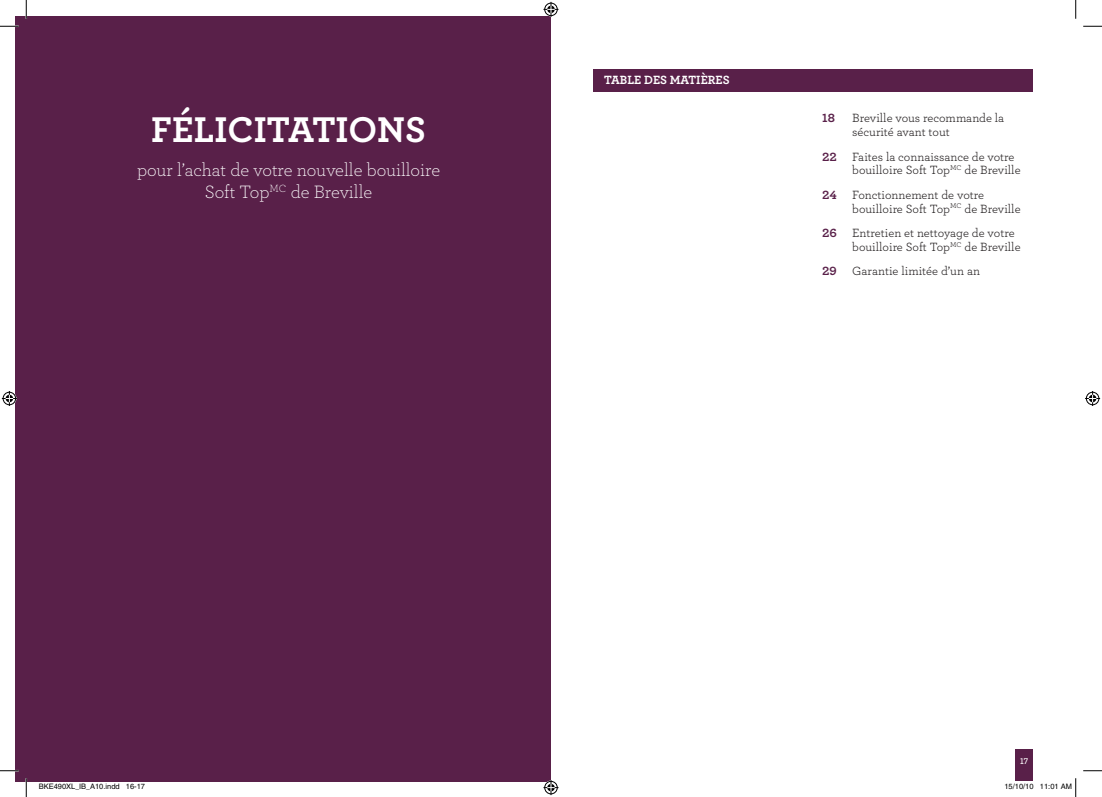
<style>
.page{position:relative;width:1102px;height:797px;background:#fff}
.page>*{position:absolute;margin:0;border:0;box-sizing:border-box;transform-origin:0 0}
.t1{font:37.5px "Archer Bold LF";color:#fff}
.t2{font:18.75px/22.5px "Archer Light LF";color:#fff;text-align:center}
.t3{font:12.5px/13.8px "Archer Book LF";color:#231f20}
.t4{font:12.5px "Archer Bold LF";color:#fff}
.t5{font:12.5px "Archer Bold LF";color:#592049}
.t6{font:8.75px "Archer Semibold LF";color:#fff}
.t7{font:7.5px "Helvetica";color:#000}
.s1{font-family:"Archer Bold LF";color:#592049}
</style>
<div class="page">
<div style="left:16px;top:16px;width:535px;height:765px;background:#592049"></div>
<div style="left:1015px;top:749px;width:18px;height:32px;background:#592049"></div>
<div style="left:593px;top:69px;width:440px;height:22px;background:#592049"></div>
<svg style="left:0;top:25px;width:19px;height:2px"></svg>
<svg style="left:1083px;top:25px;width:18px;height:2px"></svg>
<svg style="left:0;top:770px;width:19px;height:1px"></svg>
<svg style="left:1083px;top:770px;width:18px;height:1px"></svg>
<svg style="left:25px;top:0;width:2px;height:19px"></svg>
<svg style="left:25px;top:778px;width:2px;height:19px"></svg>
<svg style="left:1075px;top:0;width:1px;height:19px"></svg>
<svg style="left:543px;top:2px;width:15px;height:15px"></svg>
<svg style="left:543px;top:780px;width:15px;height:15px"></svg>
<svg style="left:2px;top:391px;width:15px;height:15px"></svg>
<svg style="left:1085px;top:391px;width:14px;height:15px"></svg>
<svg style="left:39px;top:781px;width:81px;height:1px"></svg>
<svg style="left:1075px;top:778px;width:1px;height:19px"></svg>
<h1 class="t1" style="left:151px;top:106px;width:276px">FÉLICITATIONS</h1>
<h2 class="t2" style="left:137px;top:158px;width:305px">pour l’achat de votre nouvelle bouilloire<br>Soft Top<sup>MC</sup> de Breville</h2>
<p class="t4" style="left:604px;top:72px;width:127px">TABLE DES MATIÈRES</p>
<p class="t5" style="left:822px;top:110px;width:14px">18</p>
<p class="t3" style="left:852px;top:111px;width:153px">Breville vous recommande la sécurité avant tout</p>
<p class="t3" style="left:852px;top:149px;width:170px;text-indent:-30px"><span class="s1">22</span> Faites la connaissance de votre bouilloire Soft Top<sup>MC</sup> de Breville</p>
<p class="t3" style="left:852px;top:187px;width:170px;text-indent:-30px"><span class="s1">24</span> Fonctionnement de votre bouilloire Soft Top<sup>MC</sup> de Breville</p>
<p class="t3" style="left:852px;top:225px;width:170px;text-indent:-30px"><span class="s1">26</span> Entretien et nettoyage de votre bouilloire Soft Top<sup>MC</sup> de Breville</p>
<p class="t3" style="left:822px;top:264px;width:159px"><span class="s1">29</span> Garantie limitée d’un an</p>
<p class="t6" style="left:1020px;top:755px;width:10px">17</p>
<p class="t7" style="left:39px;top:782px;width:108px">BKE490XL_IB_A10.indd 16-17</p>
<p class="t7" style="left:1004px;top:782px;width:69px">15/10/10 11:01 AM</p>
</div>
